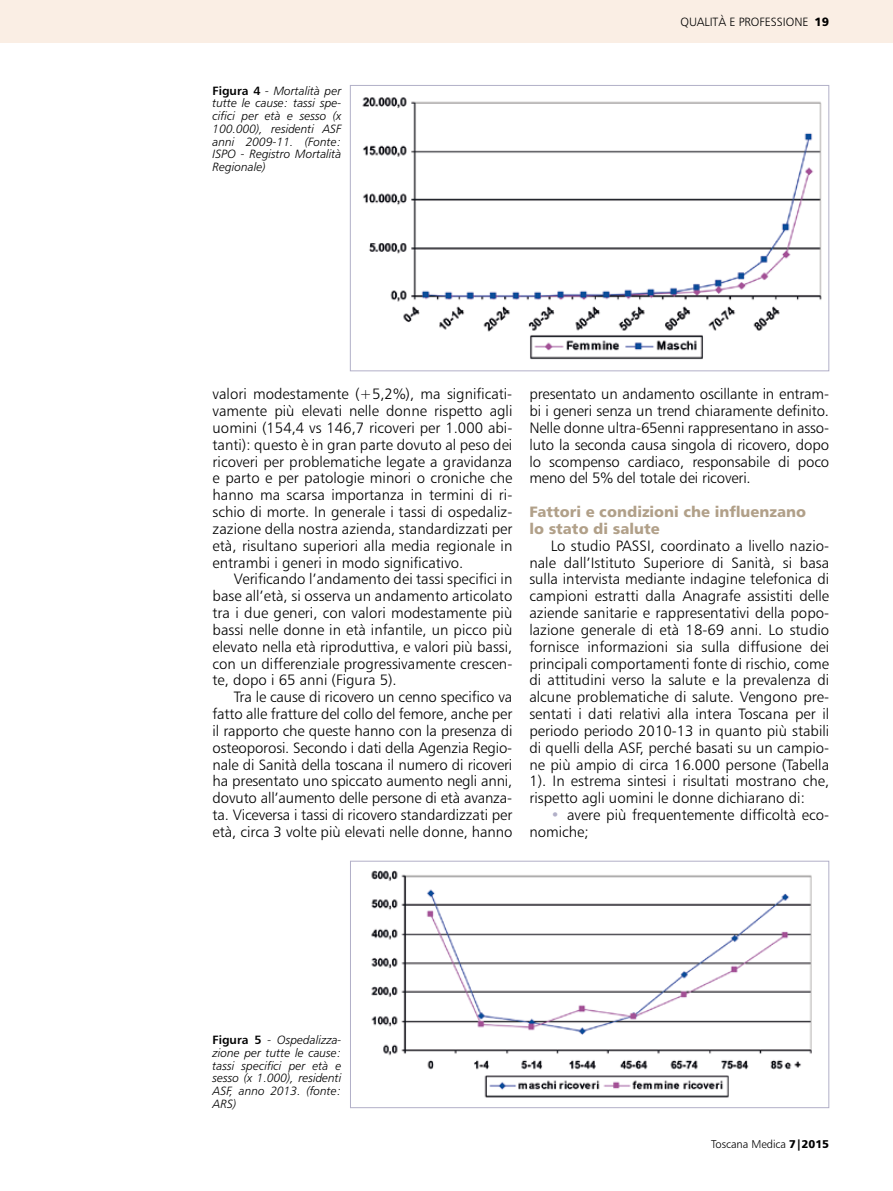
<style>
.page{position:relative;width:893px;height:1191px;background:#fff}
.page>*{position:absolute;margin:0;border:0;box-sizing:border-box;transform-origin:0 0}
.t1{font:15px/16.8px "Humanist 777 BT Light B";color:#000;text-align:justify}
.t2{font:15px/16.8px "Humanist 777 BT Black B";color:#b1a089}
.t3{font:12px/12.8px "Humanist 777 BT Light Italic B";color:#000;text-align:justify}
.t4{font:12px "Humanist 777 BT Light B";letter-spacing:-.005em;color:#000}
.t5{font:11.25px "Humanist 777 BT Light B";letter-spacing:-.005em;color:#000}
.s1{font-family:"Humanist 777 BT Bold B"}
.s2{font-family:"Humanist 777 BT Black B"}
.s3{color:#b2b0c8}
</style>
<div class="page">
<div style="left:0;top:0;width:893px;height:43px;background:#faeee4"></div>
<img style="left:362px;top:97px;width:460px;height:263px">
<div style="left:350px;top:85px;width:479px;height:286px;border:1px solid #b2b0c8"></div>
<img style="left:371px;top:870px;width:441px;height:228px">
<div style="left:350px;top:860px;width:479px;height:248px;border:1px solid #b2b0c8"></div>
<p class="t3" style="left:213px;top:84px;width:130px"><span class="s1">Figura 4</span> - Mortalità per tutte le cause: tassi spe&shy;cifici per età e sesso (x 100.000), residenti ASF anni 2009-11. (Fonte:<br>ISPO - Registro Mortalità Regionale)</p>
<p class="t4" style="left:680px;top:15px;width:150px">QUALITÀ E PROFESSIONE <span class="s2">19</span></p>
<p class="t1" style="left:213px;top:385px;width:301px">valori modestamente (+5,2%), ma significati&shy;vamente più elevati nelle donne rispetto agli uomini (154,4 vs 146,7 ricoveri per 1.000 abi&shy;tanti): questo è in gran parte dovuto al peso dei ricoveri per problematiche legate a gravidanza e parto e per patologie minori o croniche che hanno ma scarsa importanza in termini di ri&shy;schio di morte. In generale i tassi di ospedaliz&shy;zazione della nostra azienda, standardizzati per età, risultano superiori alla media regionale in entrambi i generi in modo significativo.</p>
<p class="t1" style="left:213px;top:570px;width:301px;text-indent:21px">Verificando l’andamento dei tassi specifici in base all’età, si osserva un andamento articolato tra i due generi, con valori modestamente più bassi nelle donne in età infantile, un picco più elevato nella età riproduttiva, e valori più bassi, con un differenziale progressivamente crescen&shy;te, dopo i 65 anni (Figura 5).</p>
<p class="t1" style="left:213px;top:688px;width:301px;text-indent:21px">Tra le cause di ricovero un cenno specifico va fatto alle fratture del collo del femore, anche per il rapporto che queste hanno con la presenza di osteoporosi. Secondo i dati della Agenzia Regio&shy;nale di Sanità della toscana il numero di ricoveri ha presentato uno spiccato aumento negli anni, dovuto all’aumento delle persone di età avanza&shy;ta. Viceversa i tassi di ricovero standardizzati per età, circa 3 volte più elevati nelle donne, hanno</p>
<p class="t1" style="left:529px;top:385px;width:301px">presentato un andamento oscillante in entram&shy;bi i generi senza un trend chiaramente definito.<br>Nelle donne ultra-65enni rappresentano in asso&shy;luto la seconda causa singola di ricovero, dopo lo scompenso cardiaco, responsabile di poco meno del 5% del totale dei ricoveri.</p>
<p class="t2" style="left:529px;top:503px;width:278px">Fattori e condizioni che influenzano lo stato di salute</p>
<p class="t1" style="left:529px;top:537px;width:301px;text-indent:21px">Lo studio PASSI, coordinato a livello nazio&shy;nale dall’Istituto Superiore di Sanità, si basa sulla intervista mediante indagine telefonica di campioni estratti dalla Anagrafe assistiti delle aziende sanitarie e rappresentativi della popo&shy;lazione generale di età 18-69 anni. Lo studio fornisce informazioni sia sulla diffusione dei principali comportamenti fonte di rischio, come di attitudini verso la salute e la prevalenza di alcune problematiche di salute. Vengono pre&shy;sentati i dati relativi alla intera Toscana per il periodo periodo 2010-13 in quanto più stabili di quelli della ASF, perché basati su un campio&shy;ne più ampio di circa 16.000 persone (Tabella 1). In estrema sintesi i risultati mostrano che, rispetto agli uomini le donne dichiarano di:</p>
<p class="t1" style="left:529px;top:806px;width:301px;text-indent:21px"><span class="s3">•</span> avere più frequentemente difficoltà eco&shy;nomiche;</p>
<p class="t3" style="left:213px;top:1033px;width:130px"><span class="s1">Figura 5</span> - Ospedalizza&shy;zione per tutte le cause: tassi specifici per età e sesso (x 1.000), residenti ASF, anno 2013. (fonte:<br>ARS)</p>
<p class="t5" style="left:711px;top:1137px;width:119px">Toscana Medica <span class="s2">7|2015</span></p>
</div>
